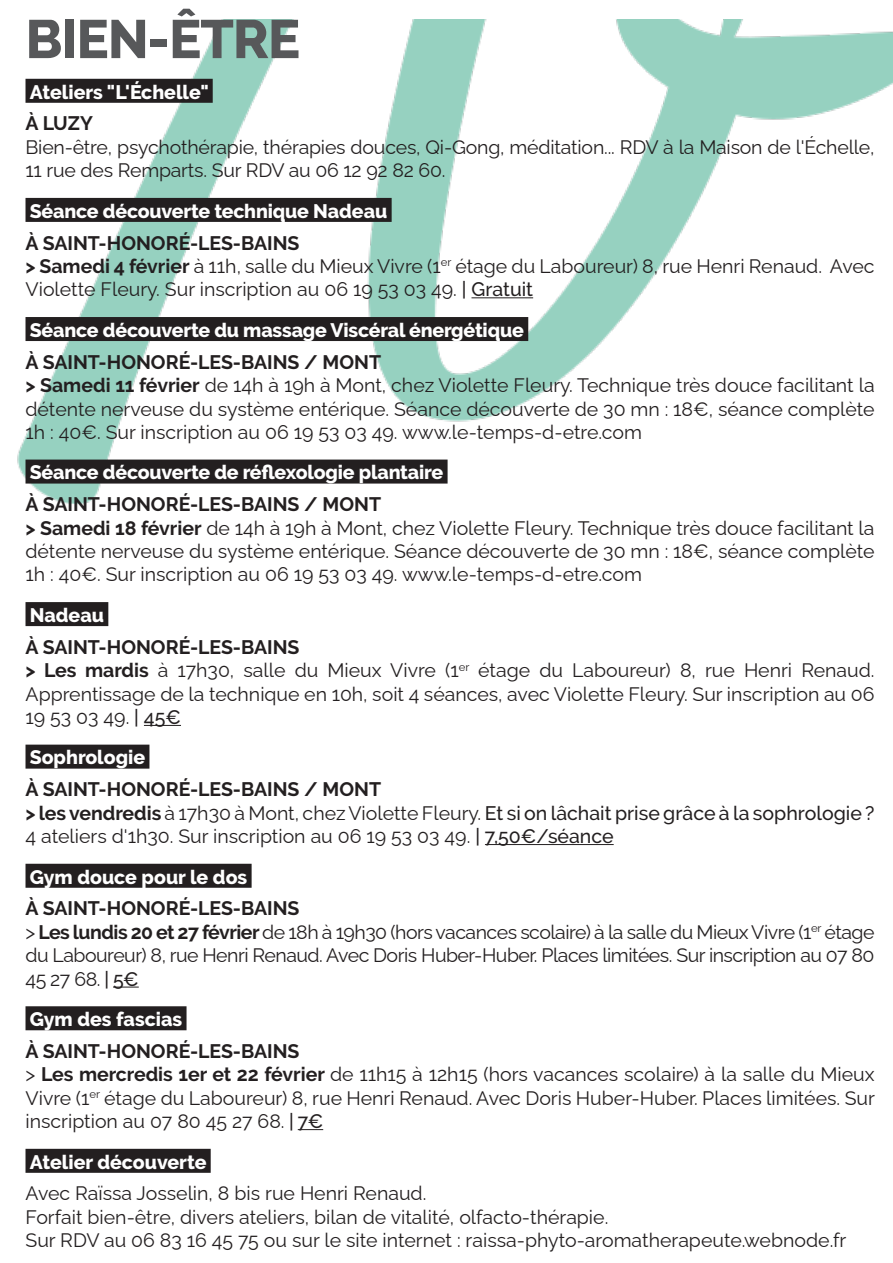
<style>
.page{position:relative;width:893px;height:1263px;background:#fff}
.page>*{position:absolute;margin:0;border:0;box-sizing:border-box;transform-origin:0 0}
.t1{font:800 54px "Raleway";letter-spacing:-.02em;color:#57585a}
.t2{font:19.5px/23.4px "Raleway";color:#231f20;text-align:justify}
.t3{font:800 19.5px "Raleway";letter-spacing:-.01em;color:#fff}
.t4{font:700 19.5px "Raleway";color:#231f20}
.s1{font-weight:700}
.s2{font-weight:500}
</style>
<div class="page">
<img style="left:17px;top:20px;width:876px;height:484px">
<div style="left:26px;top:79px;width:187px;height:24px;background:#231f20"></div>
<div style="left:26px;top:198px;width:366px;height:24px;background:#231f20"></div>
<hr style="left:471px;top:297px;width:62px;height:1px;background:#231f20">
<div style="left:26px;top:317px;width:502px;height:24px;background:#231f20"></div>
<div style="left:26px;top:460px;width:422px;height:24px;background:#231f20"></div>
<div style="left:26px;top:602px;width:82px;height:24px;background:#231f20"></div>
<hr style="left:144px;top:725px;width:37px;height:1px;background:#231f20">
<div style="left:26px;top:745px;width:123px;height:24px;background:#231f20"></div>
<hr style="left:485px;top:844px;width:129px;height:1px;background:#231f20">
<div style="left:26px;top:864px;width:226px;height:24px;background:#231f20"></div>
<svg style="left:113px;top:986px;width:26px;height:1px"></svg>
<div style="left:26px;top:1006px;width:161px;height:24px;background:#231f20"></div>
<svg style="left:298px;top:1129px;width:25px;height:1px"></svg>
<div style="left:26px;top:1149px;width:185px;height:24px;background:#231f20"></div>
<p class="t1" style="left:26px;top:8px;width:276px">BIEN-ÊTRE</p>
<p class="t3" style="left:30px;top:81px;width:181px">Ateliers "L'Échelle"</p>
<p class="t4" style="left:26px;top:112px;width:69px">À LUZY</p>
<p class="t2" style="left:26px;top:133px;width:851px">Bien-être, psychothérapie, thérapies douces, Qi-Gong, méditation... RDV à la Maison de l'Échelle,<br>11 rue des Remparts. Sur RDV au 06 12 92 82 60.</p>
<p class="t3" style="left:30px;top:200px;width:359px">Séance découverte technique Nadeau</p>
<p class="t4" style="left:26px;top:232px;width:276px">À SAINT-HONORÉ-LES-BAINS</p>
<p class="t2" style="left:26px;top:252px;width:851px"><span class="s1">&gt; Samedi 4 février</span> à 11h, salle du Mieux Vivre (1<sup>er</sup> étage du Laboureur) 8, rue Henri Renaud. Avec<br>Violette Fleury. Sur inscription au 06 19 53 03 49. <span class="s2">| Gratuit</span></p>
<p class="t3" style="left:30px;top:319px;width:496px">Séance découverte du massage Viscéral énergétique</p>
<p class="t4" style="left:26px;top:351px;width:357px">À SAINT-HONORÉ-LES-BAINS / MONT</p>
<p class="t2" style="left:26px;top:371px;width:851px"><span class="s1">&gt; Samedi 11 février</span> de 14h à 19h à Mont, chez Violette Fleury. Technique très douce facilitant la détente nerveuse du système entérique. Séance découverte de 30 mn : 18€, séance complète 1h : 40€. Sur inscription au 06 19 53 03 49. www.le-temps-d-etre.com</p>
<p class="t3" style="left:30px;top:461px;width:415px">Séance découverte de réflexologie plantaire</p>
<p class="t4" style="left:26px;top:493px;width:357px">À SAINT-HONORÉ-LES-BAINS / MONT</p>
<p class="t2" style="left:26px;top:514px;width:850px"><span class="s1">&gt; Samedi 18 février</span> de 14h à 19h à Mont, chez Violette Fleury. Technique très douce facilitant la détente nerveuse du système entérique. Séance découverte de 30 mn : 18€, séance complète 1h : 40€. Sur inscription au 06 19 53 03 49. www.le-temps-d-etre.com</p>
<p class="t3" style="left:30px;top:604px;width:76px">Nadeau</p>
<p class="t4" style="left:26px;top:636px;width:276px">À SAINT-HONORÉ-LES-BAINS</p>
<p class="t2" style="left:26px;top:656px;width:851px"><span class="s1">&gt; Les mardis</span> à 17h30, salle du Mieux Vivre (1<sup>er</sup> étage du Laboureur) 8, rue Henri Renaud.<br>Apprentissage de la technique en 10h, soit 4 séances, avec Violette Fleury. Sur inscription au 06<br>19 53 03 49. <span class="s2">| 45€</span></p>
<p class="t3" style="left:30px;top:746px;width:117px">Sophrologie</p>
<p class="t4" style="left:26px;top:778px;width:357px">À SAINT-HONORÉ-LES-BAINS / MONT</p>
<p class="t2" style="left:26px;top:799px;width:851px"><span class="s1">&gt; les vendredis</span> à 17h30 à Mont, chez Violette Fleury. <span class="s2">Et si on lâchait prise grâce à la sophrologie ?<br></span>4 ateliers d'1h30. Sur inscription au 06 19 53 03 49. <span class="s2">| 7,50€/séance</span></p>
<p class="t3" style="left:30px;top:865px;width:219px">Gym douce pour le dos</p>
<p class="t4" style="left:26px;top:897px;width:276px">À SAINT-HONORÉ-LES-BAINS</p>
<p class="t2" style="left:26px;top:918px;width:850px">&gt; <span class="s1">Les lundis 20 et 27 février</span> de 18h à 19h30 (hors vacances scolaire) à la salle du Mieux Vivre (1<sup>er</sup> étage du Laboureur) 8, rue Henri Renaud. Avec Doris Huber-Huber. Places limitées. Sur inscription au 07 80<br>45 27 68. <span class="s2">| 5€</span></p>
<p class="t3" style="left:30px;top:1008px;width:154px">Gym des fascias</p>
<p class="t4" style="left:26px;top:1040px;width:276px">À SAINT-HONORÉ-LES-BAINS</p>
<p class="t2" style="left:26px;top:1060px;width:851px">&gt; <span class="s1">Les mercredis 1er et 22 février</span> de 11h15 à 12h15 (hors vacances scolaire) à la salle du Mieux Vivre (1<sup>er</sup> étage du Laboureur) 8, rue Henri Renaud. Avec Doris Huber-Huber. Places limitées. Sur inscription au 07 80 45 27 68. <span class="s2">| 7€</span></p>
<p class="t3" style="left:30px;top:1150px;width:178px">Atelier découverte</p>
<p class="t2" style="left:26px;top:1180px;width:402px">Avec Raïssa Josselin, 8 bis rue Henri Renaud.</p>
<p class="t2" style="left:26px;top:1203px;width:584px">Forfait bien-être, divers ateliers, bilan de vitalité, olfacto-thérapie.</p>
<p class="t2" style="left:26px;top:1226px;width:822px">Sur RDV au 06 83 16 45 75 ou sur le site internet : raissa-phyto-aromatherapeute.webnode.fr</p>
</div>
